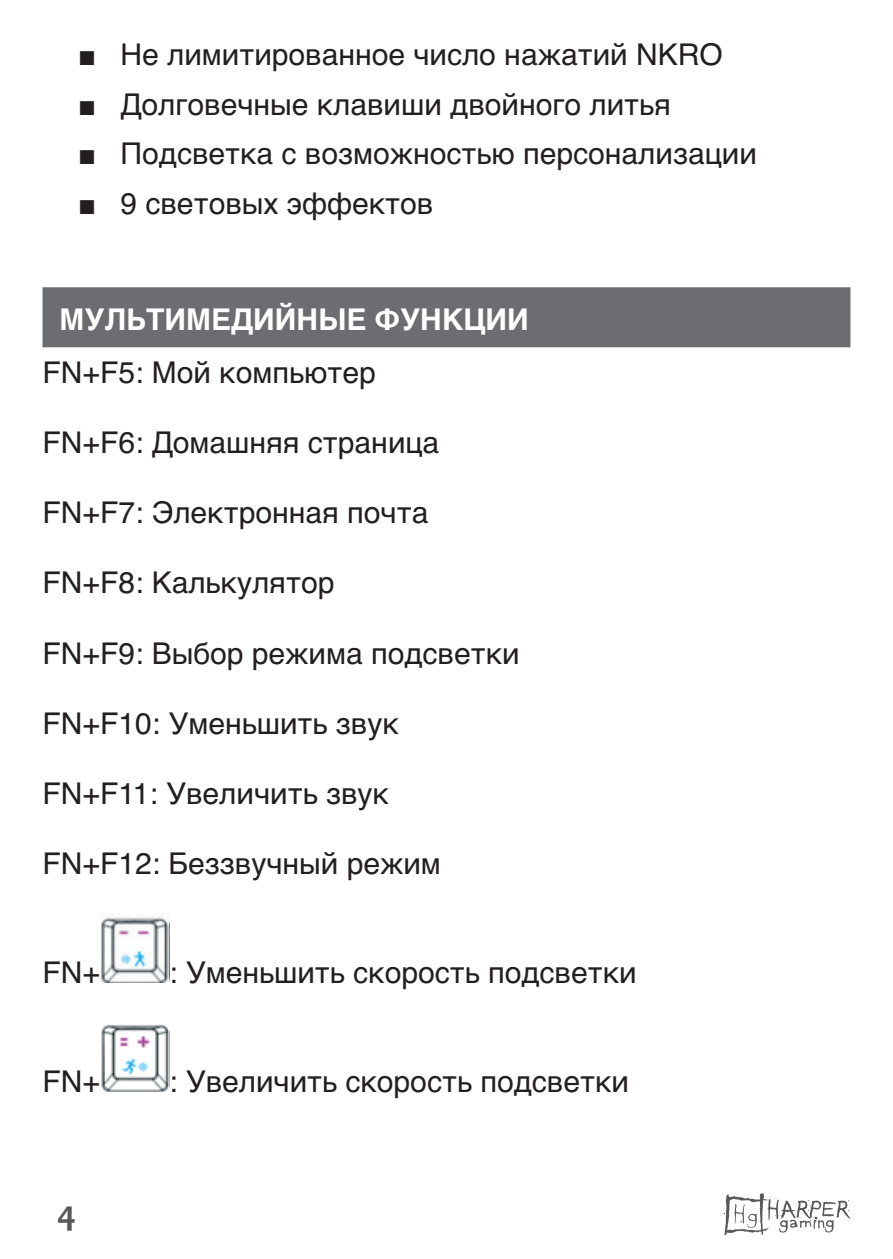
<style>
.page{position:relative;width:893px;height:1259px;background:#fff}
.page>*{position:absolute;margin:0;border:0;box-sizing:border-box;transform-origin:0 0}
.t1{font:700 36px "Candara";color:#57585a}
.t2{font:30px "Helvetica";color:#231f20}
.t3{font:700 30px "Helvetica";color:#fff}
.s1{font-family:"Arial";font-weight:900}
</style>
<div class="page">
<svg style="left:724px;top:1193px;width:126px;height:42px"></svg>
<div style="left:43px;top:287px;width:807px;height:60px;background:#6c6d70"></div>
<img style="left:100px;top:913px;width:69px;height:69px">
<img style="left:101px;top:1025px;width:68px;height:67px">
<p class="t2" style="left:78px;top:31px;width:646px"><span class="s1">■</span> Не лимитированное число нажатий NKRO</p>
<p class="t2" style="left:78px;top:81px;width:594px"><span class="s1">■</span> Долговечные клавиши двойного литья</p>
<p class="t2" style="left:78px;top:131px;width:680px"><span class="s1">■</span> Подсветка с возможностью персонализации</p>
<p class="t2" style="left:78px;top:180px;width:357px"><span class="s1">■</span> 9 световых эффектов</p>
<p class="t3" style="left:60px;top:295px;width:471px">МУЛЬТИМЕДИЙНЫЕ ФУНКЦИИ</p>
<p class="t2" style="left:43px;top:350px;width:335px">FN+F5: Мой компьютер</p>
<p class="t2" style="left:43px;top:420px;width:398px">FN+F6: Домашняя страница</p>
<p class="t2" style="left:43px;top:490px;width:387px">FN+F7: Электронная почта</p>
<p class="t2" style="left:43px;top:560px;width:293px">FN+F8: Калькулятор</p>
<p class="t2" style="left:43px;top:630px;width:479px">FN+F9: Выбор режима подсветки</p>
<p class="t2" style="left:43px;top:700px;width:358px">FN+F10: Уменьшить звук</p>
<p class="t2" style="left:43px;top:770px;width:348px">FN+F11: Увеличить звук</p>
<p class="t2" style="left:43px;top:840px;width:400px">FN+F12: Беззвучный режим</p>
<p class="t2" style="left:43px;top:949px;width:59px">FN+</p>
<p class="t2" style="left:169px;top:949px;width:469px">: Уменьшить скорость подсветки</p>
<p class="t2" style="left:43px;top:1058px;width:59px">FN+</p>
<p class="t2" style="left:169px;top:1058px;width:461px">: Увеличить скорость подсветки</p>
<p class="t1" style="left:57px;top:1191px;width:21px">4</p>
</div>
